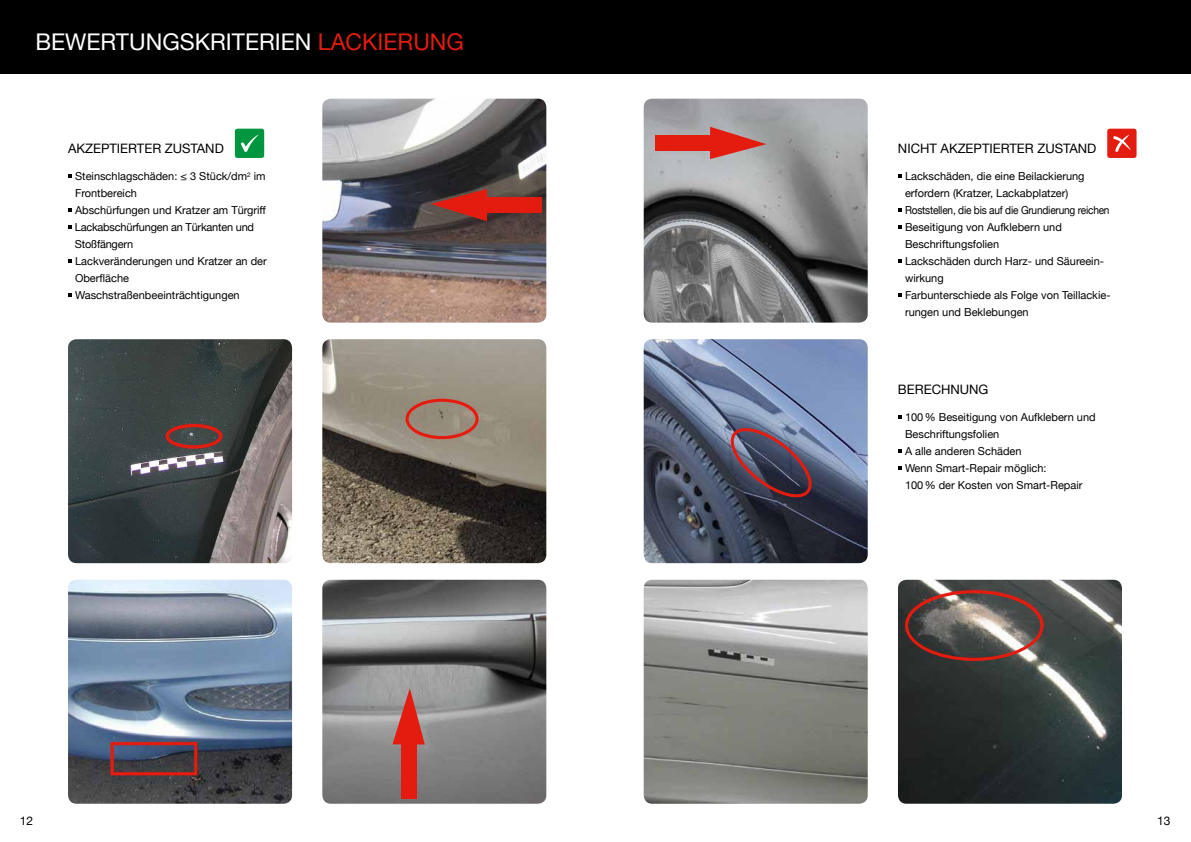
<style>
.page{position:relative;width:1191px;height:842px;background:#fff}
.page>*{position:absolute;margin:0;border:0;box-sizing:border-box;transform-origin:0 0}
.t1{font:23px "Helvetica Neue";color:#fff}
.t2{font:13px "Helvetica Neue";color:#000}
.t3{font:12px "Helvetica Neue";color:#000}
.t4{font:11px/17px "Helvetica Neue";color:#000}
.s1{color:#e41c0f}
</style>
<div class="page">
<div style="left:0;top:0;width:1191px;height:73px;background:#000"></div>
<svg style="left:898px;top:415px;width:4px;height:4px"></svg>
<svg style="left:898px;top:449px;width:4px;height:4px"></svg>
<svg style="left:898px;top:466px;width:4px;height:4px"></svg>
<img style="left:643px;top:580px;width:224px;height:224px">
<img style="left:322px;top:580px;width:224px;height:224px">
<img style="left:643px;top:339px;width:224px;height:224px">
<img style="left:322px;top:99px;width:224px;height:224px">
<svg style="left:431px;top:189px;width:56px;height:32px;background:#902f27"></svg>
<div style="left:479px;top:197px;width:63px;height:16px;background:#e41c0f"></div>
<img style="left:643px;top:99px;width:224px;height:224px">
<svg style="left:710px;top:127px;width:56px;height:32px;background:#c46862"></svg>
<div style="left:655px;top:135px;width:63px;height:16px;background:#e41c0f"></div>
<svg style="left:392px;top:688px;width:33px;height:56px;background:#bd635d"></svg>
<div style="left:401px;top:736px;width:15px;height:63px;background:#e41c0f"></div>
<img style="left:68px;top:339px;width:224px;height:224px">
<div style="left:165px;top:424px;width:57px;height:24px;border:3px solid #e41c0f;border-radius:50%"></div>
<img style="left:322px;top:339px;width:224px;height:224px">
<div style="left:405px;top:399px;width:73px;height:40px;border:3px solid #e41c0f;border-radius:50%"></div>
<img style="left:898px;top:580px;width:224px;height:224px">
<div style="left:905px;top:590px;width:138px;height:71px;border:3px solid #e41c0f;border-radius:50%"></div>
<img style="left:68px;top:580px;width:224px;height:224px">
<div style="left:110px;top:742px;width:87px;height:33px;border:3px solid #e41c0f"></div>
<svg style="left:68px;top:174px;width:4px;height:4px"></svg>
<svg style="left:68px;top:208px;width:4px;height:4px"></svg>
<svg style="left:68px;top:225px;width:4px;height:4px"></svg>
<svg style="left:68px;top:259px;width:4px;height:4px"></svg>
<svg style="left:68px;top:293px;width:4px;height:4px"></svg>
<div style="left:235px;top:129px;width:29px;height:29px;background:#00963f;border-radius:3px"></div>
<svg style="left:241px;top:135px;width:17px;height:17px"></svg>
<svg style="left:898px;top:174px;width:4px;height:4px"></svg>
<svg style="left:898px;top:208px;width:4px;height:4px"></svg>
<svg style="left:898px;top:225px;width:4px;height:4px"></svg>
<svg style="left:898px;top:259px;width:4px;height:4px"></svg>
<svg style="left:898px;top:293px;width:4px;height:4px"></svg>
<div style="left:1107px;top:129px;width:29px;height:29px;background:#e41c0f;border-radius:3px"></div>
<svg style="left:1113px;top:135px;width:17px;height:17px"></svg>
<svg style="left:723px;top:425px;width:96px;height:75px;background:#5a5065"></svg>
<h1 class="t1" style="left:35px;top:25px;width:430px">BEWERTUNGSKRITERIEN <span class="s1">LACKIERUNG</span></h1>
<p class="t2" style="left:68px;top:139px;width:157px">AKZEPTIERTER ZUSTAND</p>
<p class="t4" style="left:75px;top:168px;width:193px">Steinschlagschäden: ≤ 3 Stück/dm<sup>2</sup> im<br>Frontbereich<br>Abschürfungen und Kratzer am Türgriff<br>Lackabschürfungen an Türkanten und<br>Stoßfängern<br>Lackveränderungen und Kratzer an der<br>Oberfläche<br>Waschstraßenbeeinträchtigungen</p>
<p class="t2" style="left:898px;top:139px;width:200px">NICHT AKZEPTIERTER ZUSTAND</p>
<p class="t4" style="left:905px;top:168px;width:207px">Lackschäden, die eine Beilackierung erfordern (Kratzer, Lackabplatzer)<br>Roststellen, die bis auf die Grundierung reichen<br>Beseitigung von Aufklebern und<br>Beschriftungsfolien<br>Lackschäden durch Harz- und Säureein&shy;wirkung<br>Farbunterschiede als Folge von Teillackie&shy;rungen und Beklebungen</p>
<p class="t2" style="left:898px;top:380px;width:92px">BERECHNUNG</p>
<p class="t4" style="left:905px;top:409px;width:192px">100% Beseitigung von Aufklebern und<br>Beschriftungsfolien<br>A alle anderen Schäden<br>Wenn Smart-Repair möglich:<br>100% der Kosten von Smart-Repair</p>
<p class="t3" style="left:20px;top:812px;width:15px">12</p>
<p class="t3" style="left:1157px;top:812px;width:15px">13</p>
</div>
